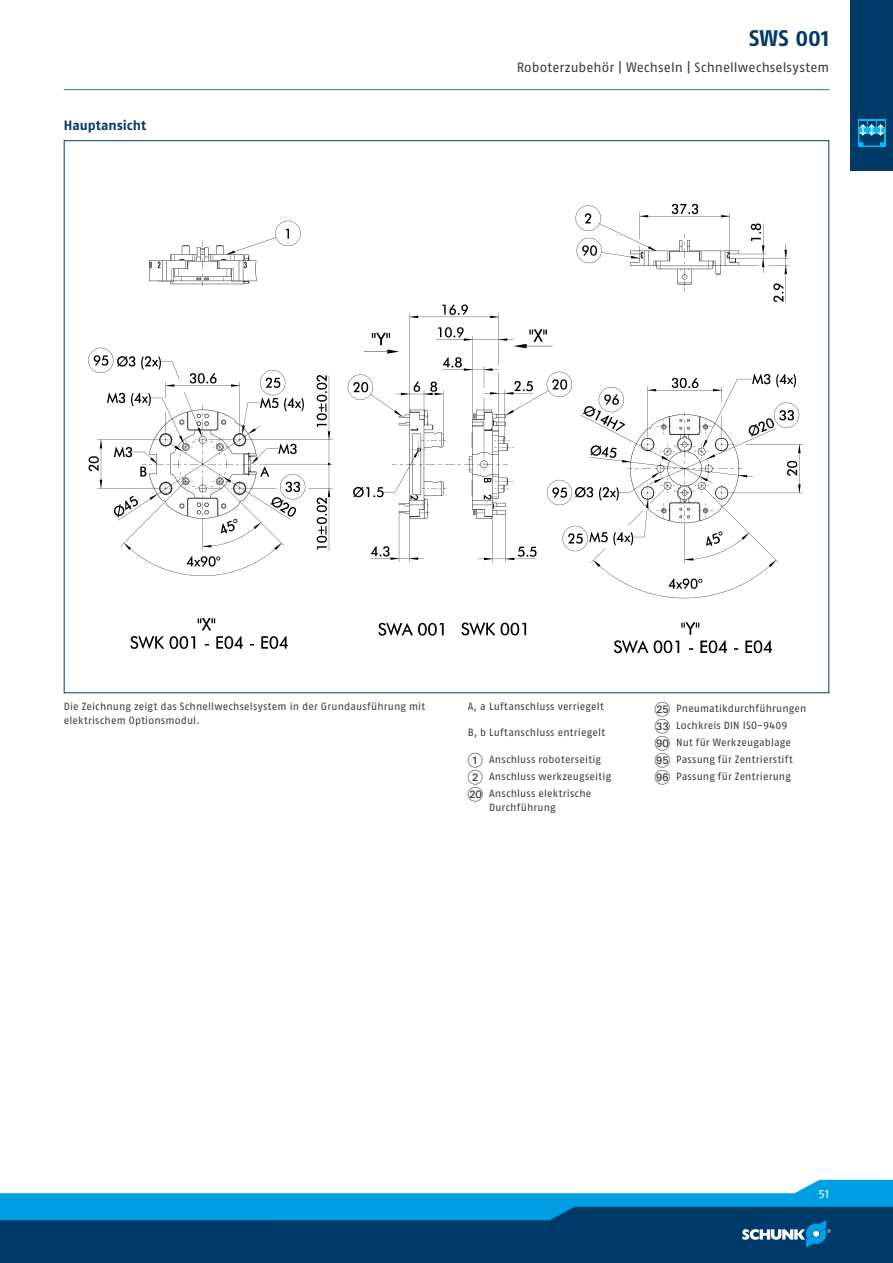
<style>
.page{position:relative;width:893px;height:1263px;background:#fff}
.page>*{position:absolute;margin:0;border:0;box-sizing:border-box;transform-origin:0 0}
.t1{font:700 22.5px "SCHUNK Fago Pro";letter-spacing:.005em;color:#003a69}
.t2{font:13.5px "SCHUNK Fago Pro";letter-spacing:.005em;color:#3b3b3a}
.t3{font:700 13.5px "SCHUNK Fago Pro";letter-spacing:.005em;color:#003a69}
.t4{font:12px "SCHUNK Fago Pro";color:#fff}
.t5{font:10.5px/17px "SCHUNK Fago Pro";letter-spacing:.015em;color:#3b3b3a}
.s1{font-family:"Deco Numbers LH Circle";font-size:15px}
</style>
<div class="page">
<div style="left:0;top:1202px;width:893px;height:61px;background:#003a69"></div>
<svg style="left:0;top:1180px;width:893px;height:67px"></svg>
<div style="left:850px;top:0;width:43px;height:171px;background:#003a69"></div>
<svg style="left:858px;top:120px;width:27px;height:27px"></svg>
<svg style="left:859px;top:121px;width:25px;height:24px"></svg>
<hr style="left:64px;top:89px;width:765px;height:1px;background:#3e6791">
<img style="left:88px;top:203px;width:715px;height:451px">
<h1 class="t1" style="left:749px;top:24px;width:81px">SWS 001</h1>
<p class="t3" style="left:64px;top:117px;width:84px">Hauptansicht</p>
<p class="t2" style="left:517px;top:60px;width:314px">Roboterzubehör | Wechseln | Schnellwechselsystem</p>
<p class="t5" style="left:64px;top:699px;width:363px;line-height:14.2px">Die Zeichnung zeigt das Schnellwechselsystem in der Grundausführung mit elektrischem Optionsmodul.</p>
<p class="t5" style="left:468px;top:698px;width:137px">A, a Luftanschluss verriegelt</p>
<p class="t5" style="left:468px;top:723px;width:139px">B, b Luftanschluss entriegelt</p>
<p class="t5" style="left:468px;top:751px;width:145px"><span class="s1">1</span> Anschluss roboterseitig<br><span class="s1">2</span> Anschluss werkzeugseitig<br><span class="s1">BT</span> Anschluss elektrische</p>
<p class="t5" style="left:489px;top:799px;width:68px">Durchführung</p>
<p class="t5" style="left:655px;top:700px;width:153px"><span class="s1">BO</span> Pneumatikdurchführungen<br><span class="s1">CM</span> Lochkreis DIN ISO-9409<br><span class="s1">IT</span> Nut für Werkzeugablage<br><span class="s1">IO</span> Passung für Zentrierstift<br><span class="s1">IP</span> Passung für Zentrierung</p>
<p class="t4" style="left:819px;top:1186px;width:12px">51</p>
</div>
